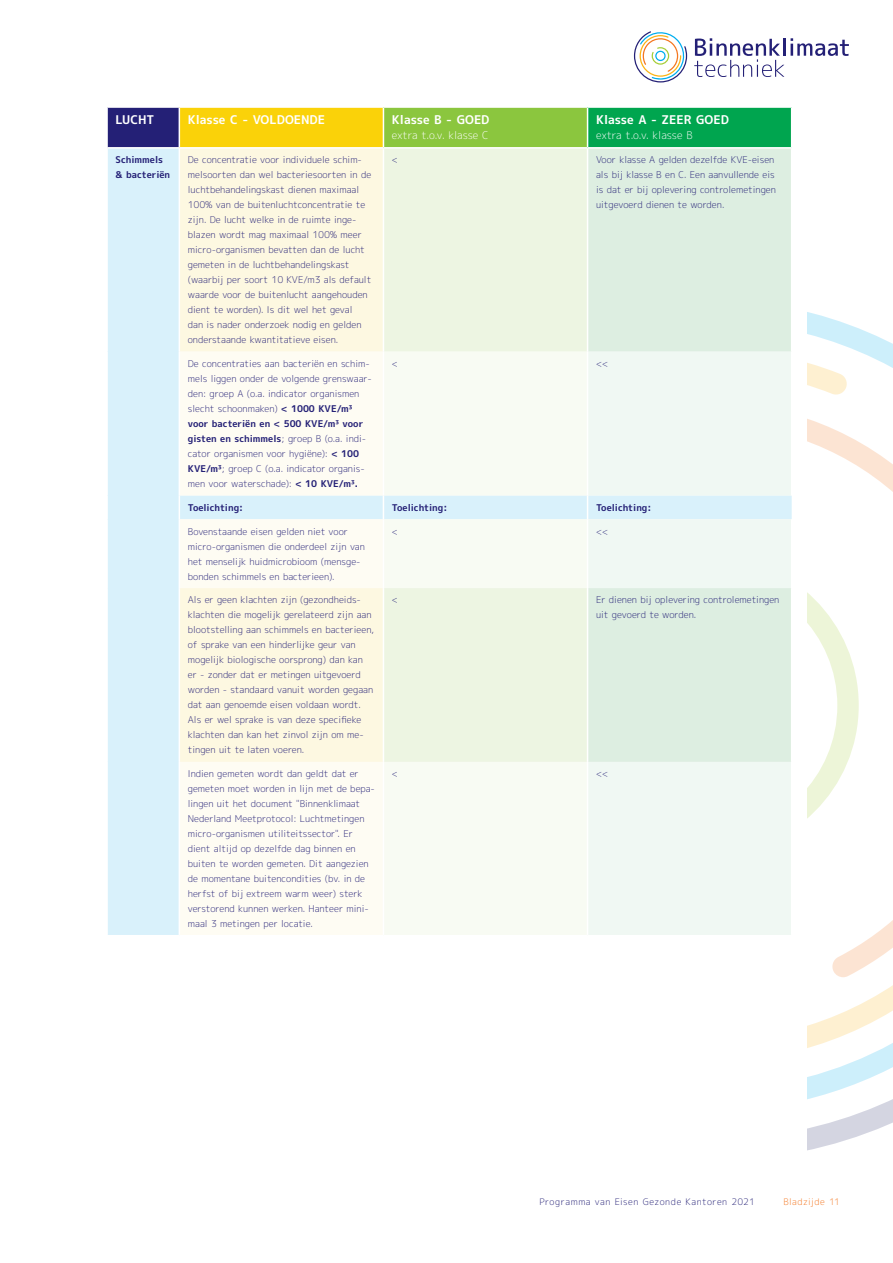
<style>
.page{position:relative;width:893px;height:1263px;background:#fff}
.page>*{position:absolute;margin:0;border:0;box-sizing:border-box;transform-origin:0 0}
.t1{font:12px "mplus 1 c bold";color:#fff}
.t2{font:10.5px "mplus 1 c light";letter-spacing:-.01em;color:#fff}
.t3{font:9.3px/15px "mplus 1 c light";color:#242076}
.t4{font:9.3px/15px "mplus 1 c bold";color:#242076}
.t5{font:9px "mplus 1 c light";letter-spacing:.06em;color:#242076}
.t6{font:9px "mplus 1 c light";letter-spacing:.045em;color:#f47721}
.s1{font-family:"mplus 1 c bold"}
.s2{font-family:"mplus 1 c light"}
</style>
<div class="page">
<svg style="left:808px;top:1111px;width:85px;height:39px;fill:#d4d5e1"></svg>
<svg style="left:808px;top:312px;width:85px;height:799px"></svg>
<svg style="left:808px;top:555px;width:51px;height:300px"></svg>
<hr style="left:783px;top:38px;width:3px;height:18px;background:#242076">
<svg style="left:791px;top:38px;width:58px;height:18px"></svg>
<svg style="left:694px;top:38px;width:90px;height:39px"></svg>
<svg style="left:634px;top:31px;width:53px;height:51px"></svg>
<div style="left:107px;top:107px;width:72px;height:41px;background:#242076"></div>
<div style="left:179px;top:107px;width:204px;height:41px;background:#fad209"></div>
<div style="left:383px;top:107px;width:205px;height:41px;background:#8bc63e"></div>
<div style="left:588px;top:107px;width:204px;height:41px;background:#00a54f"></div>
<div style="left:108px;top:149px;width:71px;height:786px;background:#d9f1fb"></div>
<div style="left:180px;top:149px;width:203px;height:203px;background:#fdf8e1"></div>
<div style="left:384px;top:149px;width:203px;height:203px;background:#edf5e2"></div>
<div style="left:588px;top:149px;width:203px;height:203px;background:#ddeee1"></div>
<svg style="left:180px;top:352px;width:203px;height:583px;fill:#fefcf3"></svg>
<svg style="left:384px;top:352px;width:203px;height:583px;fill:#f8fbf3"></svg>
<svg style="left:588px;top:352px;width:204px;height:583px;fill:#f0f8f3"></svg>
<hr style="left:179px;top:108px;width:1px;height:39px;background:#fff">
<hr style="left:383px;top:108px;width:1px;height:39px;background:#fff">
<hr style="left:587px;top:108px;width:1px;height:39px;background:#fff">
<hr style="left:106px;top:106px;width:73px;height:2px;background:#fff">
<hr style="left:106px;top:108px;width:2px;height:39px;background:#fff">
<hr style="left:179px;top:106px;width:204px;height:2px;background:#fff">
<hr style="left:383px;top:106px;width:205px;height:2px;background:#fff">
<hr style="left:588px;top:106px;width:204px;height:2px;background:#fff">
<hr style="left:791px;top:108px;width:1px;height:39px;background:#fff">
<hr style="left:791px;top:352px;width:1px;height:143px;background:#fff">
<hr style="left:791px;top:519px;width:1px;height:69px;background:#fff">
<hr style="left:791px;top:588px;width:1px;height:174px;background:#fff">
<hr style="left:791px;top:762px;width:1px;height:173px;background:#fff">
<hr style="left:106px;top:147px;width:73px;height:2px;background:#fff">
<hr style="left:179px;top:147px;width:204px;height:2px;background:#fff">
<hr style="left:383px;top:147px;width:205px;height:2px;background:#fff">
<hr style="left:588px;top:147px;width:204px;height:2px;background:#fff">
<p class="t1" style="left:116px;top:115px;width:40px">LUCHT</p>
<p class="t1" style="left:188px;top:115px;width:139px">Klasse C - VOLDOENDE</p>
<p class="t1" style="left:392px;top:115px;width:99px">Klasse B - GOED</p>
<p class="t2" style="left:392px;top:131px;width:98px">extra t.o.v. klasse C</p>
<p class="t1" style="left:596px;top:115px;width:134px">Klasse A - ZEER GOED</p>
<p class="t2" style="left:596px;top:131px;width:98px">extra t.o.v. klasse B</p>
<p class="t4" style="left:116px;top:153px;width:56px">Schimmels &amp; bacteriën</p>
<p class="t3" style="left:188px;top:153px;width:185px">De concentratie voor individuele schim&shy;melsoorten dan wel bacteriesoorten in de luchtbehandelingskast dienen maximaal 100% van de buitenluchtconcentratie te zijn. De lucht welke in de ruimte inge&shy;blazen wordt mag maximaal 100% meer micro-organismen bevatten dan de lucht gemeten in de luchtbehandelingskast (waarbij per soort 10 KVE/m3 als default waarde voor de buitenlucht aangehouden dient te worden). Is dit wel het geval<br>dan is nader onderzoek nodig en gelden onderstaande kwantitatieve eisen.</p>
<p class="t3" style="left:392px;top:153px;width:8px">&lt;</p>
<p class="t3" style="left:596px;top:153px;width:181px">Voor klasse A gelden dezelfde KVE-eisen als bij klasse B en C. Een aanvullende eis is dat er bij oplevering controlemetingen uitgevoerd dienen te worden.</p>
<p class="t3" style="left:188px;top:357px;width:185px">De concentraties aan bacteriën en schim&shy;mels liggen onder de volgende grenswaar&shy;den: groep A (o.a. indicator organismen slecht schoonmaken) <span class="s1">&lt; 1000 KVE/m³</span></p>
<p class="t4" style="left:188px;top:417px;width:180px">voor bacteriën en &lt; 500 KVE/m³ voor gisten en schimmels<span class="s2">; groep B (o.a. indi-</span></p>
<p class="t3" style="left:188px;top:447px;width:178px">cator organismen voor hygiëne): <span class="s1">&lt; 100<br>KVE/m³</span>; groep C (o.a. indicator organis&shy;men voor waterschade): <span class="s1">&lt; 10 KVE/m³.</span></p>
<p class="t3" style="left:392px;top:357px;width:8px">&lt;</p>
<p class="t3" style="left:596px;top:357px;width:14px">&lt;&lt;</p>
<p class="t4" style="left:188px;top:501px;width:57px">Toelichting:</p>
<p class="t4" style="left:392px;top:501px;width:57px">Toelichting:</p>
<p class="t4" style="left:596px;top:501px;width:57px">Toelichting:</p>
<p class="t3" style="left:188px;top:524px;width:179px">Bovenstaande eisen gelden niet voor micro-organismen die onderdeel zijn van het menselijk huidmicrobioom (mensge&shy;bonden schimmels en bacterieen).</p>
<p class="t3" style="left:392px;top:524px;width:8px">&lt;</p>
<p class="t3" style="left:596px;top:524px;width:14px">&lt;&lt;</p>
<p class="t3" style="left:188px;top:593px;width:188px">Als er geen klachten zijn (gezondheids&shy;klachten die mogelijk gerelateerd zijn aan blootstelling aan schimmels en bacterieen, of sprake van een hinderlijke geur van mogelijk biologische oorsprong) dan kan er - zonder dat er metingen uitgevoerd worden - standaard vanuit worden gegaan dat aan genoemde eisen voldaan wordt.<br>Als er wel sprake is van deze specifieke klachten dan kan het zinvol zijn om me&shy;tingen uit te laten voeren.</p>
<p class="t3" style="left:392px;top:593px;width:8px">&lt;</p>
<p class="t3" style="left:596px;top:593px;width:185px">Er dienen bij oplevering controlemetingen uit gevoerd te worden.</p>
<p class="t3" style="left:188px;top:767px;width:189px">Indien gemeten wordt dan geldt dat er gemeten moet worden in lijn met de bepa&shy;lingen uit het document "Binnenklimaat Nederland Meetprotocol: Luchtmetingen micro-organismen utiliteitssector". Er dient altijd op dezelfde dag binnen en buiten te worden gemeten. Dit aangezien de momentane buitencondities (bv. in de herfst of bij extreem warm weer) sterk verstorend kunnen werken. Hanteer mini&shy;maal 3 metingen per locatie.</p>
<p class="t3" style="left:392px;top:767px;width:8px">&lt;</p>
<p class="t3" style="left:596px;top:767px;width:14px">&lt;&lt;</p>
<p class="t5" style="left:539px;top:1198px;width:217px">Programma van Eisen Gezonde Kantoren 2021</p>
<p class="t6" style="left:783px;top:1197px;width:58px">Bladzijde 11</p>
</div>
